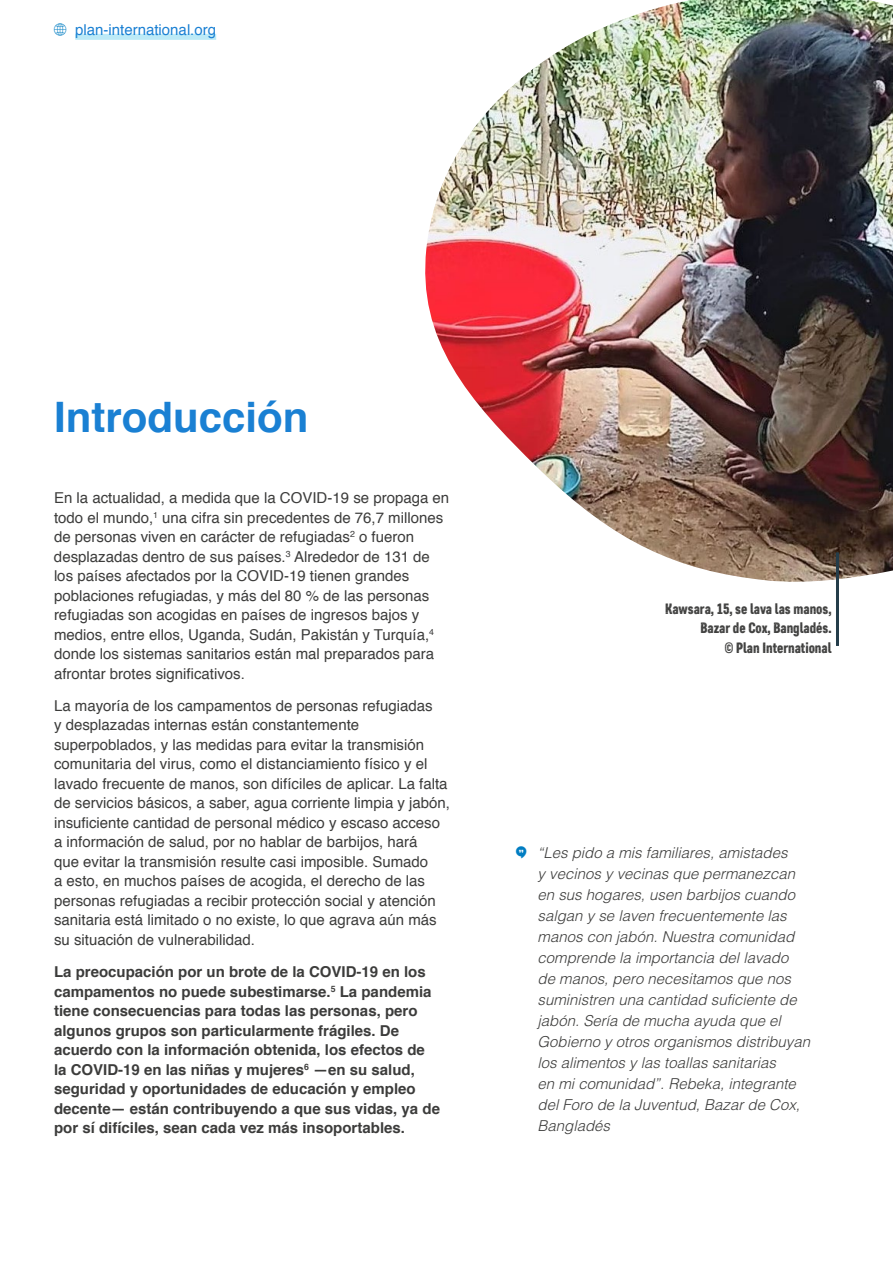
<style>
.page{position:relative;width:893px;height:1263px;background:#fff}
.page>*{position:absolute;margin:0;border:0;box-sizing:border-box;transform-origin:0 0}
.t1{font:700 42px "Helvetica";color:#1a80d3}
.t2{font:15px/19.5px "Helvetica";color:#3c3c3b}
.t3{font:italic 300 15px/21px "Helvetica";color:#3c3c3b}
.t4{font:700 15px/19.5px "Helvetica";color:#3c3c3b}
.t5{font:15px/19.5px "Core Paint B3";color:#3c3c3b;text-align:right}
.t6{font:15px "Helvetica";color:#1a80d3}
</style>
<div class="page">
<img style="left:425px;top:0;width:468px;height:582px">
<hr style="left:836px;top:552px;width:3px;height:94px;background:#243d4a">
<div style="left:75px;top:34px;width:141px;height:6px;background:#bceaf7"></div>
<p class="t6" style="left:75px;top:19px;width:142px">plan-international.org</p>
<h1 class="t1" style="left:54px;top:383px;width:256px">Introducción</h1>
<p class="t2" style="left:54px;top:489px;width:397px">En la actualidad, a medida que la COVID-19 se propaga en todo el mundo,<sup>1</sup> una cifra sin precedentes de 76,7 millones de personas viven en carácter de refugiadas<sup>2</sup> o fueron desplazadas dentro de sus países.<sup>3</sup> Alrededor de 131 de los países afectados por la COVID-19 tienen grandes poblaciones refugiadas, y más del 80 % de las personas refugiadas son acogidas en países de ingresos bajos y medios, entre ellos, Uganda, Sudán, Pakistán y Turquía,<sup>4 </sup>donde los sistemas sanitarios están mal preparados para afrontar brotes significativos.</p>
<p class="t2" style="left:54px;top:696px;width:398px">La mayoría de los campamentos de personas refugiadas<br>y desplazadas internas están constantemente superpoblados, y las medidas para evitar la transmisión comunitaria del virus, como el distanciamiento físico y el lavado frecuente de manos, son difíciles de aplicar. La falta de servicios básicos, a saber, agua corriente limpia y jabón, insuficiente cantidad de personal médico y escaso acceso a información de salud, por no hablar de barbijos, hará<br>que evitar la transmisión resulte casi imposible. Sumado<br>a esto, en muchos países de acogida, el derecho de las personas refugiadas a recibir protección social y atención sanitaria está limitado o no existe, lo que agrava aún más su situación de vulnerabilidad.</p>
<p class="t4" style="left:54px;top:962px;width:387px">La preocupación por un brote de la COVID-19 en los campamentos no puede subestimarse.<sup>5</sup> La pandemia tiene consecuencias para todas las personas, pero algunos grupos son particularmente frágiles. De acuerdo con la información obtenida, los efectos de la COVID-19 en las niñas y mujeres<sup>6</sup> —en su salud, seguridad y oportunidades de educación y empleo decente— están contribuyendo a que sus vidas, ya de por sí difíciles, sean cada vez más insoportables.</p>
<p class="t5" style="left:665px;top:599px;width:168px">Kawsara, 15, se lava las manos,<br>Bazar de Cox, Bangladés.<br>© Plan International</p>
<p class="t3" style="left:537px;top:842px;width:274px">“Les pido a mis familiares, amistades<br>y vecinos y vecinas que permanezcan en sus hogares, usen barbijos cuando salgan y se laven frecuentemente las manos con jabón. Nuestra comunidad comprende la importancia del lavado<br>de manos, pero necesitamos que nos suministren una cantidad suficiente de jabón. Sería de mucha ayuda que el Gobierno y otros organismos distribuyan los alimentos y las toallas sanitarias<br>en mi comunidad”. Rebeka, integrante del Foro de la Juventud, Bazar de Cox, Bangladés</p>
</div>
